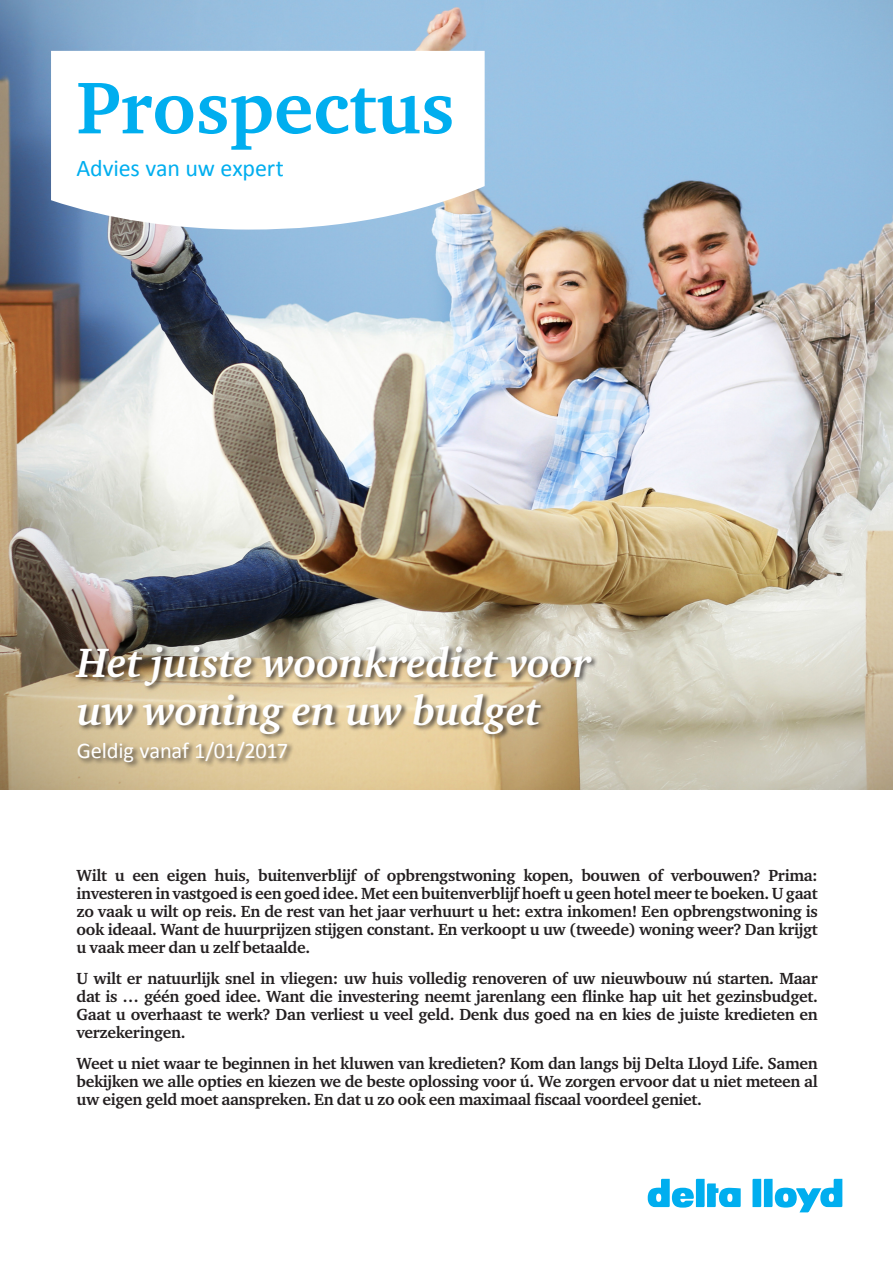
<style>
.page{position:relative;width:893px;height:1263px;background:#fff}
.page>*{position:absolute;margin:0;border:0;box-sizing:border-box;transform-origin:0 0}
.t1{font:700 75px "Charter ITC Pro";color:#00aeef}
.t2{font:italic 700 42px/48px "Charter ITC Pro";letter-spacing:-.005em;color:#fff}
.t3{font:24px "Calibri";letter-spacing:-.005em;color:#00aeef}
.t4{font:22.5px "Calibri";letter-spacing:-.01em;color:#fff}
.t5{font:700 16.5px/18px "Charter ITC Pro";letter-spacing:-.02em;color:#231f20;text-align:justify}
</style>
<div class="page">
<svg style="left:648px;top:1179px;width:93px;height:28px"></svg>
<svg style="left:752px;top:1179px;width:90px;height:33px"></svg>
<img style="left:0;top:0;width:893px;height:789px">
<svg style="left:51px;top:51px;width:434px;height:179px"></svg>
<div style="left:74px;top:645px;width:525px;height:124px;background:#231f20;opacity:.75"></div>
<h1 class="t1" style="left:77px;top:61px;width:379px">Prospectus</h1>
<h3 class="t3" style="left:77px;top:153px;width:209px">Advies van uw expert</h3>
<h2 class="t2" style="left:77px;top:638px;width:516px">Het juiste woonkrediet voor uw woning en uw budget</h2>
<h3 class="t4" style="left:77px;top:736px;width:213px">Geldig vanaf 1/01/2017</h3>
<p class="t5" style="left:77px;top:866px;width:743px">Wilt u een eigen huis, buitenverblijf of opbrengstwoning kopen, bouwen of verbouwen? Prima: investeren in vastgoed is een goed idee. Met een buitenverblijf hoeft u geen hotel meer te boeken. U gaat zo vaak u wilt op reis. En de rest van het jaar verhuurt u het: extra inkomen! Een opbrengstwoning is ook ideaal. Want de huurprijzen stijgen constant. En verkoopt u uw (tweede) woning weer? Dan krijgt u vaak meer dan u zelf betaalde.</p>
<p class="t5" style="left:77px;top:969px;width:743px">U wilt er natuurlijk snel in vliegen: uw huis volledig renoveren of uw nieuwbouw nú starten. Maar dat is … géén goed idee. Want die investering neemt jarenlang een flinke hap uit het gezinsbudget.<br>Gaat u overhaast te werk? Dan verliest u veel geld. Denk dus goed na en kies de juiste kredieten en verzekeringen.</p>
<p class="t5" style="left:77px;top:1054px;width:743px">Weet u niet waar te beginnen in het kluwen van kredieten? Kom dan langs bij Delta Lloyd Life. Samen bekijken we alle opties en kiezen we de beste oplossing voor ú. We zorgen ervoor dat u niet meteen al uw eigen geld moet aanspreken. En dat u zo ook een maximaal fiscaal voordeel geniet.</p>
</div>
